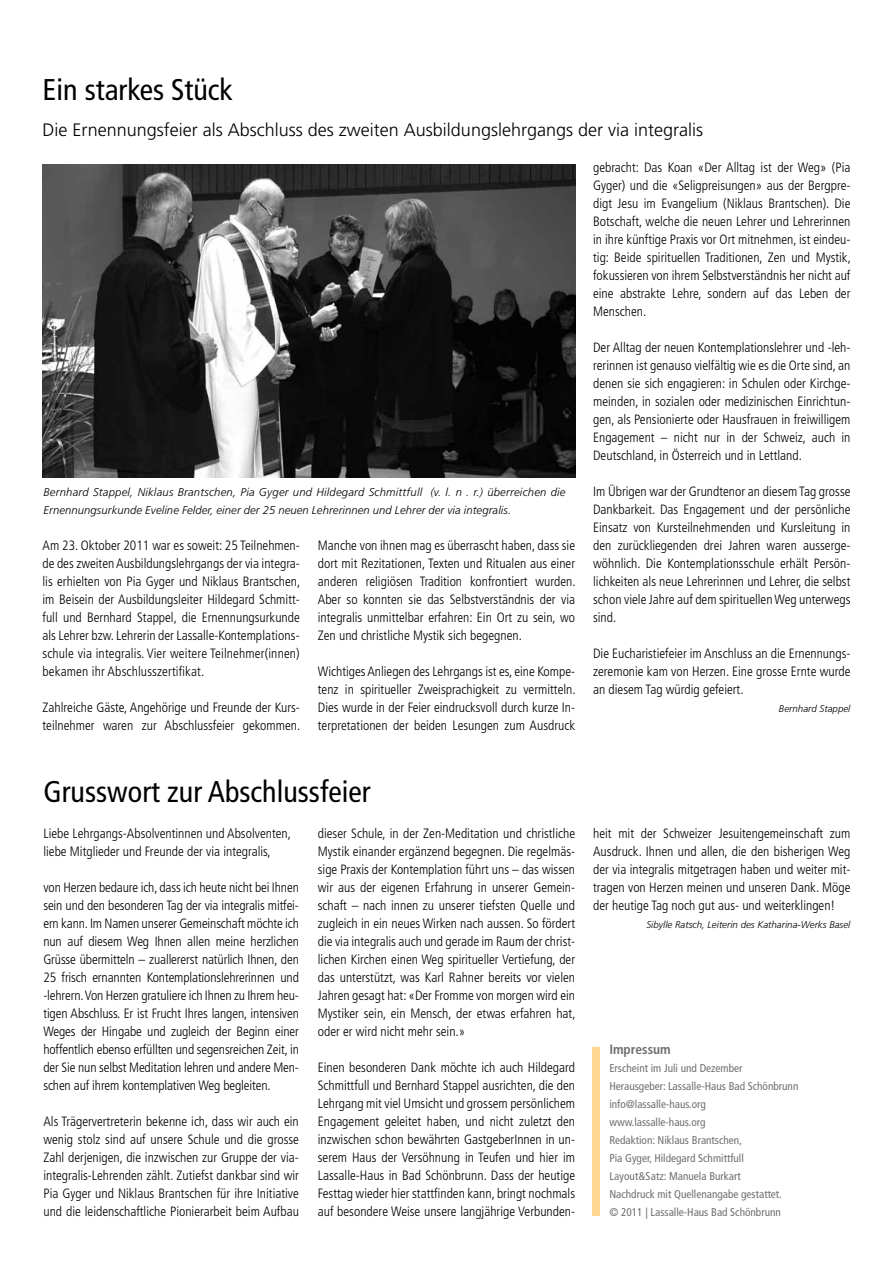
<style>
.page{position:relative;width:893px;height:1263px;background:#fff}
.page>*{position:absolute;margin:0;border:0;box-sizing:border-box;transform-origin:0 0}
.t1{font:condensed 30px "Frutiger";color:#000}
.t2{font:300 18px "Frutiger";color:#000}
.t3{font:300 condensed 13.5px/18px "Frutiger";color:#000;text-align:justify}
.t4{font:700 condensed 13.5px "Frutiger";color:#706f6f}
.t5{font:condensed 11.25px/18px "Frutiger";color:#706f6f}
.t6{font:italic 300 11.25px/18px "Frutiger";letter-spacing:.01em;color:#000}
.t7{font:italic 300 9.75px "Frutiger";color:#000}
</style>
<div class="page">
<div style="left:592px;top:1047px;width:8px;height:169px;background:#fed68f"></div>
<img style="left:43px;top:165px;width:532px;height:313px">
<h1 class="t1" style="left:43px;top:72px;width:192px">Ein starkes Stück</h1>
<h2 class="t2" style="left:43px;top:119px;width:662px">Die Ernennungsfeier als Abschluss des zweiten Ausbildungslehrgangs der via integralis</h2>
<p class="t6" style="left:43px;top:483px;width:524px">Bernhard Stappel, Niklaus Brantschen, Pia Gyger und Hildegard Schmittfull (v. l. n . r.) überreichen die<br>Ernennungsurkunde Eveline Felder, einer der 25 neuen Lehrerinnen und Lehrer der via integralis.</p>
<p class="t3" style="left:43px;top:536px;width:259px">Am 23. Oktober 2011 war es soweit: 25 Teilnehmen&shy;de des zweiten Ausbildungslehrgangs der via integra&shy;lis erhielten von Pia Gyger und Niklaus Brantschen, im Beisein der Ausbildungsleiter Hildegard Schmitt&shy;full und Bernhard Stappel, die Ernennungsurkunde als Lehrer bzw. Lehrerin der Lassalle-Kontemplations&shy;schule via integralis. Vier weitere Teilnehmer(innen) bekamen ihr Abschlusszertifikat.</p>
<p class="t3" style="left:43px;top:698px;width:259px">Zahlreiche Gäste, Angehörige und Freunde der Kurs&shy;teilnehmer waren zur Abschlussfeier gekommen.</p>
<p class="t3" style="left:318px;top:536px;width:259px">Manche von ihnen mag es überrascht haben, dass sie dort mit Rezitationen, Texten und Ritualen aus einer anderen religiösen Tradition konfrontiert wurden.<br>Aber so konnten sie das Selbstverständnis der via integralis unmittelbar erfahren: Ein Ort zu sein, wo Zen und christliche Mystik sich begegnen.</p>
<p class="t3" style="left:318px;top:662px;width:259px">Wichtiges Anliegen des Lehrgangs ist es, eine Kompe&shy;tenz in spiritueller Zweisprachigkeit zu vermitteln.<br>Dies wurde in der Feier eindrucksvoll durch kurze In&shy;terpretationen der beiden Lesungen zum Ausdruck</p>
<p class="t3" style="left:593px;top:158px;width:259px">gebracht: Das Koan «Der Alltag ist der Weg» (Pia Gyger) und die «Seligpreisungen» aus der Bergpre&shy;digt Jesu im Evangelium (Niklaus Brantschen). Die Botschaft, welche die neuen Lehrer und Lehrerinnen in ihre künftige Praxis vor Ort mitnehmen, ist eindeu&shy;tig: Beide spirituellen Traditionen, Zen und Mystik, fokussieren von ihrem Selbstverständnis her nicht auf eine abstrakte Lehre, sondern auf das Leben der Menschen.</p>
<p class="t3" style="left:593px;top:338px;width:259px">Der Alltag der neuen Kontemplationslehrer und -leh&shy;rerinnen ist genauso vielfältig wie es die Orte sind, an denen sie sich engagieren: in Schulen oder Kirchge&shy;meinden, in sozialen oder medizinischen Einrichtun&shy;gen, als Pensionierte oder Hausfrauen in freiwilligem Engagement – nicht nur in der Schweiz, auch in Deutschland, in Österreich und in Lettland.</p>
<p class="t3" style="left:593px;top:482px;width:259px">Im Übrigen war der Grundtenor an diesem Tag grosse Dankbarkeit. Das Engagement und der persönliche Einsatz von Kursteilnehmenden und Kursleitung in den zurückliegenden drei Jahren waren ausserge&shy;wöhnlich. Die Kontemplationsschule erhält Persön&shy;lichkeiten als neue Lehrerinnen und Lehrer, die selbst schon viele Jahre auf dem spirituellen Weg unterwegs sind.</p>
<p class="t3" style="left:593px;top:644px;width:259px">Die Eucharistiefeier im Anschluss an die Ernennungs&shy;zeremonie kam von Herzen. Eine grosse Ernte wurde an diesem Tag würdig gefeiert.</p>
<p class="t7" style="left:779px;top:703px;width:73px">Bernhard Stappel</p>
<h1 class="t1" style="left:43px;top:774px;width:329px">Grusswort zur Abschlussfeier</h1>
<p class="t3" style="left:43px;top:824px;width:249px">Liebe Lehrgangs-Absolventinnen und Absolventen, liebe Mitglieder und Freunde der via integralis,</p>
<p class="t3" style="left:43px;top:878px;width:257px">von Herzen bedaure ich, dass ich heute nicht bei Ihnen sein und den besonderen Tag der via integralis mitfei&shy;ern kann. Im Namen unserer Gemeinschaft möchte ich nun auf diesem Weg Ihnen allen meine herzlichen Grüsse übermitteln – zuallererst natürlich Ihnen, den 25 frisch ernannten Kontemplationslehrerinnen und -lehrern. Von Herzen gratuliere ich Ihnen zu Ihrem heu&shy;tigen Abschluss. Er ist Frucht Ihres langen, intensiven Weges der Hingabe und zugleich der Beginn einer hoffentlich ebenso erfüllten und segensreichen Zeit, in der Sie nun selbst Meditation lehren und andere Men&shy;schen auf ihrem kontemplativen Weg begleiten.</p>
<p class="t3" style="left:43px;top:1112px;width:257px">Als Trägervertreterin bekenne ich, dass wir auch ein wenig stolz sind auf unsere Schule und die grosse Zahl derjenigen, die inzwischen zur Gruppe der via&shy;integralis-Lehrenden zählt. Zutiefst dankbar sind wir Pia Gyger und Niklaus Brantschen für ihre Initiative und die leidenschaftliche Pionierarbeit beim Aufbau</p>
<p class="t3" style="left:318px;top:824px;width:259px">dieser Schule, in der Zen-Meditation und christliche Mystik einander ergänzend begegnen. Die regelmäs&shy;sige Praxis der Kontemplation führt uns – das wissen wir aus der eigenen Erfahrung in unserer Gemein&shy;schaft – nach innen zu unserer tiefsten Quelle und zugleich in ein neues Wirken nach aussen. So fördert die via integralis auch und gerade im Raum der christ&shy;lichen Kirchen einen Weg spiritueller Vertiefung, der das unterstützt, was Karl Rahner bereits vor vielen Jahren gesagt hat: «Der Fromme von morgen wird ein Mystiker sein, ein Mensch, der etwas erfahren hat, oder er wird nicht mehr sein.»</p>
<p class="t3" style="left:318px;top:1058px;width:259px">Einen besonderen Dank möchte ich auch Hildegard Schmittfull und Bernhard Stappel ausrichten, die den Lehrgang mit viel Umsicht und grossem persönlichem Engagement geleitet haben, und nicht zuletzt den inzwischen schon bewährten GastgeberInnen in un&shy;serem Haus der Versöhnung in Teufen und hier im Lassalle-Haus in Bad Schönbrunn. Dass der heutige Festtag wieder hier stattfinden kann, bringt nochmals auf besondere Weise unsere langjährige Verbunden-</p>
<p class="t3" style="left:593px;top:824px;width:259px">heit mit der Schweizer Jesuitengemeinschaft zum Ausdruck. Ihnen und allen, die den bisherigen Weg der via integralis mitgetragen haben und weiter mit&shy;tragen von Herzen meinen und unseren Dank. Möge der heutige Tag noch gut aus- und weiterklingen!</p>
<p class="t7" style="left:646px;top:919px;width:206px">Sibylle Ratsch, Leiterin des Katharina-Werks Basel</p>
<p class="t4" style="left:609px;top:1041px;width:63px">Impressum</p>
<p class="t5" style="left:609px;top:1059px;width:191px">Erscheint im Juli und Dezember Herausgeber: Lassalle-Haus Bad Schönbrunn info@lassalle-haus.org www.lassalle-haus.org<br>Redaktion: Niklaus Brantschen,<br>Pia Gyger, Hildegard Schmittfull Layout&amp;Satz: Manuela Burkart<br>Nachdruck mit Quellenangabe gestattet.<br>© 2011 | Lassalle-Haus Bad Schönbrunn</p>
</div>
